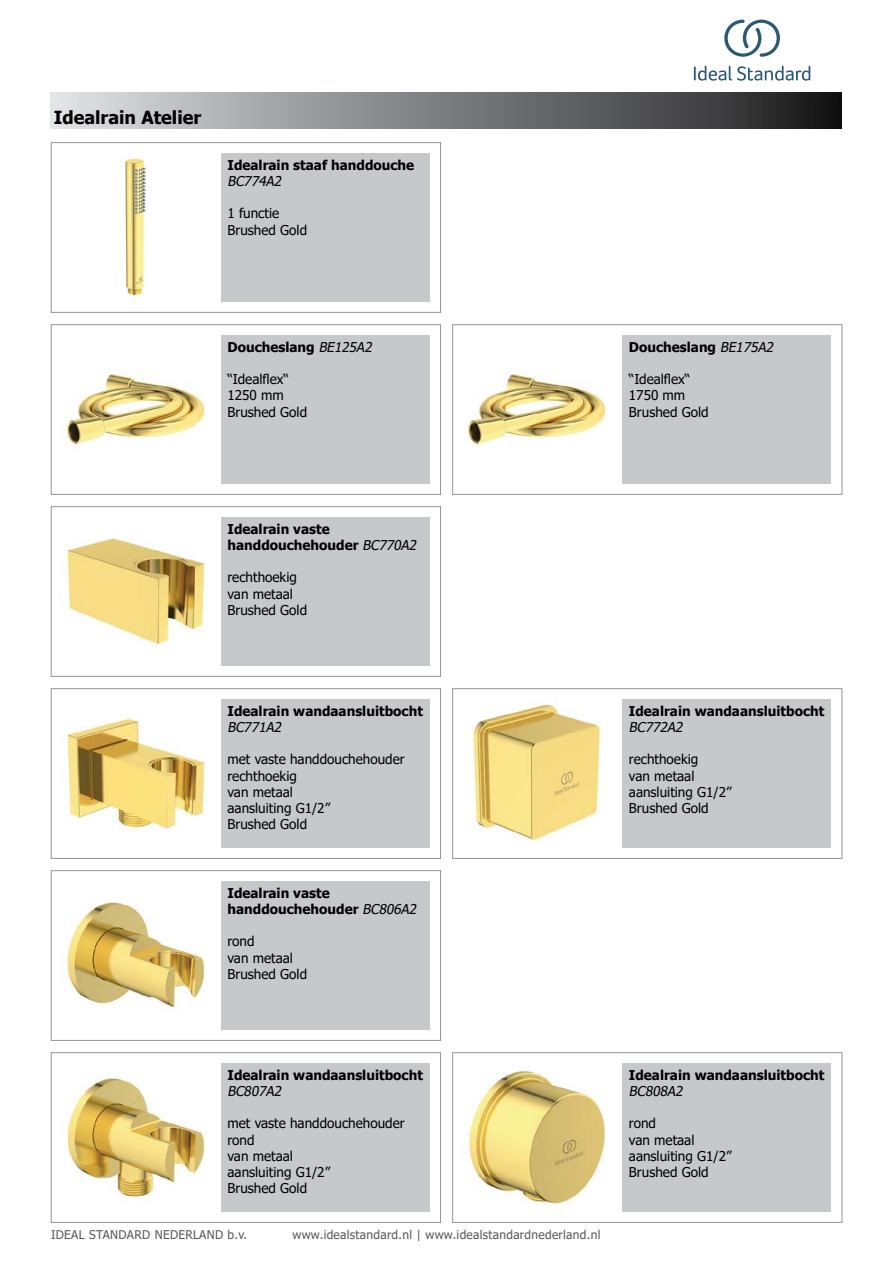
<style>
.page{position:relative;width:893px;height:1263px;background:#fff}
.page>*{position:absolute;margin:0;border:0;box-sizing:border-box;transform-origin:0 0}
.t1{font:700 18px "Tahoma";color:#000}
.t2{font:13.5px/16.2px "Tahoma";color:#000}
.t3{font:700 13.5px/16.2px "Tahoma";color:#000}
.t4{font:italic 13.5px "Tahoma";color:#000}
.t5{font:12px "Tahoma";letter-spacing:.025em;color:#58595b}
.s1{font-weight:400;font-style:italic}
</style>
<div class="page">
<div style="left:51px;top:92px;width:791px;height:37px;background:linear-gradient(to right,#dee1e3,#1a1a1b)"></div>
<div style="left:51px;top:142px;width:390px;height:171px;border:1px solid #939598"></div>
<img style="left:120px;top:156px;width:26px;height:140px">
<div style="left:221px;top:153px;width:209px;height:149px;background:#c7c8ca"></div>
<div style="left:51px;top:324px;width:390px;height:171px;border:1px solid #939598"></div>
<img style="left:66px;top:374px;width:139px;height:71px">
<div style="left:221px;top:335px;width:209px;height:149px;background:#c7c8ca"></div>
<div style="left:452px;top:324px;width:390px;height:171px;border:1px solid #939598"></div>
<img style="left:467px;top:374px;width:139px;height:71px">
<div style="left:622px;top:335px;width:209px;height:149px;background:#c7c8ca"></div>
<div style="left:51px;top:506px;width:390px;height:170px;border:1px solid #939598"></div>
<img style="left:65px;top:538px;width:140px;height:107px">
<div style="left:221px;top:517px;width:209px;height:149px;background:#c7c8ca"></div>
<div style="left:51px;top:688px;width:390px;height:170px;border:1px solid #939598"></div>
<img style="left:66px;top:714px;width:139px;height:115px">
<div style="left:221px;top:699px;width:209px;height:149px;background:#c7c8ca"></div>
<div style="left:452px;top:688px;width:390px;height:170px;border:1px solid #939598"></div>
<img style="left:472px;top:704px;width:133px;height:137px">
<div style="left:622px;top:699px;width:209px;height:149px;background:#c7c8ca"></div>
<div style="left:51px;top:870px;width:390px;height:170px;border:1px solid #939598"></div>
<img style="left:66px;top:902px;width:139px;height:109px">
<div style="left:221px;top:881px;width:209px;height:149px;background:#c7c8ca"></div>
<div style="left:51px;top:1052px;width:390px;height:170px;border:1px solid #939598"></div>
<img style="left:67px;top:1078px;width:138px;height:119px">
<div style="left:221px;top:1063px;width:209px;height:149px;background:#c7c8ca"></div>
<div style="left:452px;top:1052px;width:390px;height:170px;border:1px solid #939598"></div>
<img style="left:465px;top:1070px;width:141px;height:134px">
<div style="left:622px;top:1063px;width:209px;height:149px;background:#c7c8ca"></div>
<svg style="left:694px;top:66px;width:116px;height:15px"></svg>
<svg style="left:724px;top:20px;width:56px;height:37px"></svg>
<h1 class="t1" style="left:54px;top:105px;width:149px">Idealrain Atelier</h1>
<p class="t3" style="left:227px;top:157px;width:188px">Idealrain staaf handdouche</p>
<p class="t4" style="left:227px;top:172px;width:59px">BC774A2</p>
<p class="t2" style="left:227px;top:206px;width:81px">1 functie<br>Brushed Gold</p>
<p class="t3" style="left:227px;top:339px;width:149px">Doucheslang <span class="s1">BE125A2</span></p>
<p class="t2" style="left:227px;top:372px;width:81px">“Idealflex“<br>1250 mm<br>Brushed Gold</p>
<p class="t3" style="left:629px;top:339px;width:149px">Doucheslang <span class="s1">BE175A2</span></p>
<p class="t2" style="left:629px;top:372px;width:81px">“Idealflex“<br>1750 mm<br>Brushed Gold</p>
<p class="t3" style="left:227px;top:521px;width:194px">Idealrain vaste handdouchehouder <span class="s1">BC770A2</span></p>
<p class="t2" style="left:227px;top:570px;width:81px">rechthoekig van metaal<br>Brushed Gold</p>
<p class="t3" style="left:227px;top:703px;width:197px">Idealrain wandaansluitbocht</p>
<p class="t4" style="left:227px;top:718px;width:59px">BC771A2</p>
<p class="t2" style="left:227px;top:752px;width:179px">met vaste handdouchehouder rechthoekig<br>van metaal<br>aansluiting G1/2”<br>Brushed Gold</p>
<p class="t3" style="left:227px;top:885px;width:194px">Idealrain vaste handdouchehouder <span class="s1">BC806A2</span></p>
<p class="t2" style="left:227px;top:934px;width:81px">rond<br>van metaal<br>Brushed Gold</p>
<p class="t3" style="left:629px;top:703px;width:197px">Idealrain wandaansluitbocht</p>
<p class="t4" style="left:629px;top:718px;width:59px">BC772A2</p>
<p class="t2" style="left:629px;top:752px;width:104px">rechthoekig<br>van metaal aansluiting G1/2”<br>Brushed Gold</p>
<p class="t3" style="left:227px;top:1067px;width:197px">Idealrain wandaansluitbocht</p>
<p class="t4" style="left:227px;top:1082px;width:59px">BC807A2</p>
<p class="t2" style="left:227px;top:1116px;width:179px">met vaste handdouchehouder rond<br>van metaal<br>aansluiting G1/2”<br>Brushed Gold</p>
<p class="t5" style="left:51px;top:1227px;width:198px">IDEAL STANDARD NEDERLAND b.v.</p>
<p class="t5" style="left:292px;top:1227px;width:309px">www.idealstandard.nl | www.idealstandardnederland.nl</p>
<p class="t3" style="left:629px;top:1067px;width:197px">Idealrain wandaansluitbocht</p>
<p class="t4" style="left:629px;top:1082px;width:59px">BC808A2</p>
<p class="t2" style="left:629px;top:1116px;width:104px">rond<br>van metaal aansluiting G1/2”<br>Brushed Gold</p>
</div>
